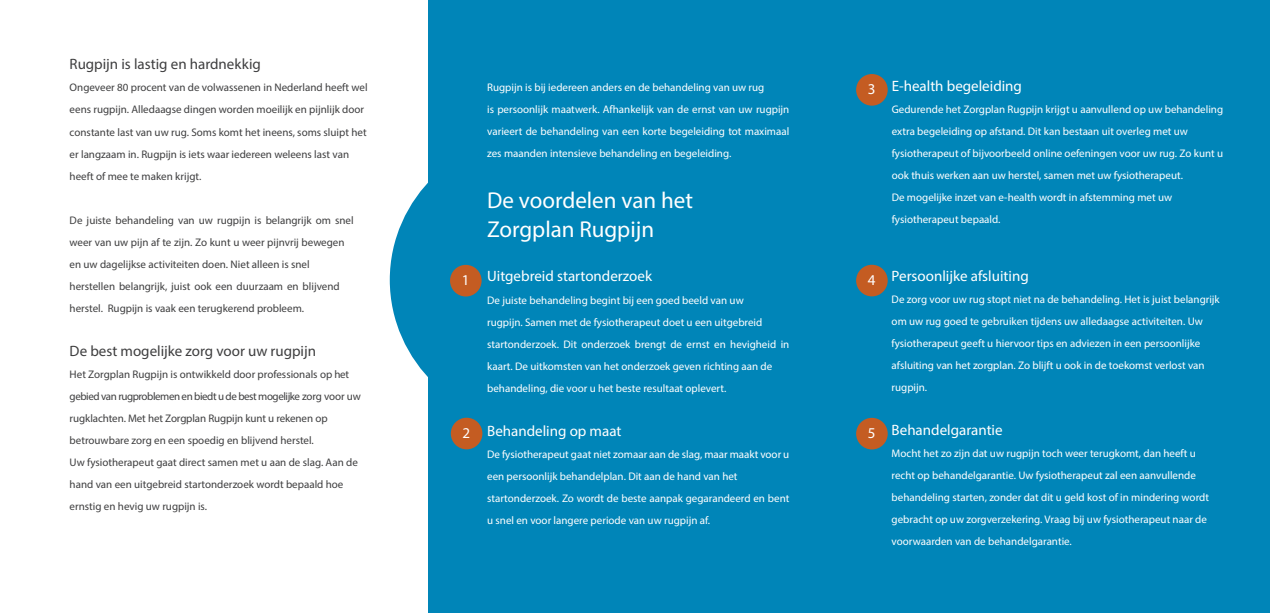
<style>
.page{position:relative;width:1270px;height:613px;background:#fff}
.page>*{position:absolute;margin:0;border:0;box-sizing:border-box;transform-origin:0 0}
.t1{font:23px/29px "Myriad Pro";color:#fff}
.t2{font:15px "Myriad Pro";color:#fff}
.t3{font:15px "Myriad Pro";color:#3e3e3f}
.t4{font:11px/22px "Myriad Pro";color:#fff}
.t5{font:11px/22px "Myriad Pro";color:#3e3e3f}
</style>
<div class="page">
<div style="left:429px;top:0;width:841px;height:612px;background:#0085b8"></div>
<div style="left:390px;top:132px;width:309px;height:295px;background:#0085b8;border-radius:50%"></div>
<div style="left:856px;top:74px;width:32px;height:32px;background:#c45c22;border-radius:50%"></div>
<div style="left:856px;top:264px;width:32px;height:32px;background:#c45c22;border-radius:50%"></div>
<div style="left:856px;top:417px;width:32px;height:32px;background:#c45c22;border-radius:50%"></div>
<div style="left:450px;top:265px;width:32px;height:31px;background:#c45c22;border-radius:50%"></div>
<div style="left:451px;top:417px;width:31px;height:32px;background:#c45c22;border-radius:50%"></div>
<h2 class="t3" style="left:70px;top:55px;width:193px">Rugpijn is lastig en hardnekkig</h2>
<p class="t5" style="left:70px;top:76px;width:299px">Ongeveer 80 procent van de volwassenen in Nederland heeft wel eens rugpijn. Alledaagse dingen worden moeilijk en pijnlijk door constante last van uw rug. Soms komt het ineens, soms sluipt het er langzaam in. Rugpijn is iets waar iedereen weleens last van heeft of mee te maken krijgt.</p>
<p class="t5" style="left:70px;top:208px;width:286px">De juiste behandeling van uw rugpijn is belangrijk om snel weer van uw pijn af te zijn. Zo kunt u weer pijnvrij bewegen en uw dagelijkse activiteiten doen. Niet alleen is snel herstellen belangrijk, juist ook een duurzaam en blijvend herstel. Rugpijn is vaak een terugkerend probleem.</p>
<h2 class="t3" style="left:70px;top:341px;width:248px">De best mogelijke zorg voor uw rugpijn</h2>
<p class="t5" style="left:70px;top:362px;width:293px">Het Zorgplan Rugpijn is ontwikkeld door professionals op het gebied van rugproblemen en biedt u de best mogelijke zorg voor uw rugklachten. Met het Zorgplan Rugpijn kunt u rekenen op betrouwbare zorg en een spoedig en blijvend herstel.<br>Uw fysiotherapeut gaat direct samen met u aan de slag. Aan de hand van een uitgebreid startonderzoek wordt bepaald hoe ernstig en hevig uw rugpijn is.</p>
<h2 class="t2" style="left:462px;top:271px;width:9px">1</h2>
<h2 class="t2" style="left:463px;top:423px;width:9px">2</h2>
<p class="t4" style="left:487px;top:76px;width:304px">Rugpijn is bij iedereen anders en de behandeling van uw rug<br>is persoonlijk maatwerk. Afhankelijk van de ernst van uw rugpijn varieert de behandeling van een korte begeleiding tot maximaal zes maanden intensieve behandeling en begeleiding.</p>
<h1 class="t1" style="left:487px;top:186px;width:207px">De voordelen van het<br>Zorgplan Rugpijn</h1>
<h2 class="t2" style="left:487px;top:267px;width:166px">Uitgebreid startonderzoek</h2>
<p class="t4" style="left:487px;top:288px;width:304px">De juiste behandeling begint bij een goed beeld van uw<br>rugpijn. Samen met de fysiotherapeut doet u een uitgebreid startonderzoek. Dit onderzoek brengt de ernst en hevigheid in kaart. De uitkomsten van het onderzoek geven richting aan de behandeling, die voor u het beste resultaat oplevert.</p>
<h2 class="t2" style="left:487px;top:421px;width:136px">Behandeling op maat</h2>
<p class="t4" style="left:487px;top:442px;width:304px">De fysiotherapeut gaat niet zomaar aan de slag, maar maakt voor u een persoonlijk behandelplan. Dit aan de hand van het startonderzoek. Zo wordt de beste aanpak gegarandeerd en bent u snel en voor langere periode van uw rugpijn af.</p>
<h2 class="t2" style="left:868px;top:80px;width:9px">3</h2>
<h2 class="t2" style="left:892px;top:77px;width:132px">E-health begeleiding</h2>
<p class="t4" style="left:892px;top:98px;width:333px">Gedurende het Zorgplan Rugpijn krijgt u aanvullend op uw behandeling extra begeleiding op afstand. Dit kan bestaan uit overleg met uw fysiotherapeut of bijvoorbeeld online oefeningen voor uw rug. Zo kunt u ook thuis werken aan uw herstel, samen met uw fysiotherapeut.<br>De mogelijke inzet van e-health wordt in afstemming met uw fysiotherapeut bepaald.</p>
<h2 class="t2" style="left:868px;top:271px;width:9px">4</h2>
<h2 class="t2" style="left:868px;top:424px;width:9px">5</h2>
<h2 class="t2" style="left:892px;top:266px;width:139px">Persoonlijke afsluiting</h2>
<p class="t4" style="left:892px;top:288px;width:330px">De zorg voor uw rug stopt niet na de behandeling. Het is juist belangrijk om uw rug goed te gebruiken tijdens uw alledaagse activiteiten. Uw fysiotherapeut geeft u hiervoor tips en adviezen in een persoonlijke afsluiting van het zorgplan. Zo blijft u ook in de toekomst verlost van rugpijn.</p>
<h2 class="t2" style="left:892px;top:420px;width:113px">Behandelgarantie</h2>
<p class="t4" style="left:892px;top:441px;width:319px">Mocht het zo zijn dat uw rugpijn toch weer terugkomt, dan heeft u recht op behandelgarantie. Uw fysiotherapeut zal een aanvullende behandeling starten, zonder dat dit u geld kost of in mindering wordt gebracht op uw zorgverzekering. Vraag bij uw fysiotherapeut naar de voorwaarden van de behandelgarantie.</p>
</div>
